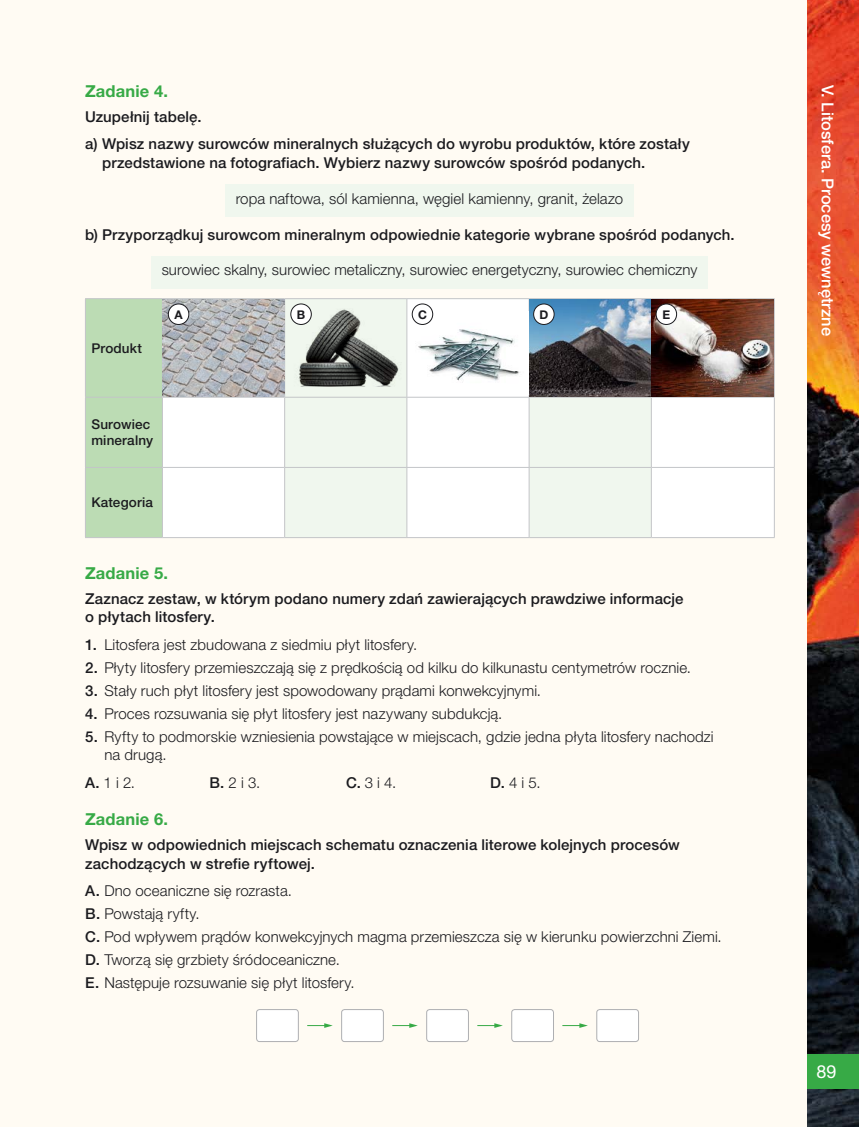
<style>
.page{position:relative;width:859px;height:1127px;background:#fffbf3}
.page>*{position:absolute;margin:0;border:0;box-sizing:border-box;transform-origin:0 0}
.t1{font:18px "Helvetica Neue LT Pro";color:#fff}
.t2{font:500 16.5px "Helvetica Neue LT Pro";color:#fff}
.t3{font:700 16.5px "Helvetica Neue LT Pro";letter-spacing:.01em;color:#37aa46}
.t4{font:300 15px/23px "Helvetica Neue LT Pro";letter-spacing:.005em;color:#1b1b1f}
.t5{font:500 15px/18.8px "Helvetica Neue LT Pro";letter-spacing:.005em;color:#1b1b1f}
.t6{font:500 13.5px/16.5px "Helvetica Neue LT Pro";letter-spacing:.01em;color:#1b1b1f}
.t7{font:700 12px "Helvetica Neue LT Pro";color:#1b1b1f}
.s1{font-weight:500}
</style>
<div class="page">
<div style="left:225px;top:184px;width:409px;height:33px;background:#f0f7ee"></div>
<div style="left:151px;top:256px;width:557px;height:32px;background:#f0f7ee"></div>
<div style="left:86px;top:299px;width:76px;height:238px;background:#bcdcb4"></div>
<div style="left:163px;top:398px;width:611px;height:139px;background:#fff"></div>
<svg style="left:285px;top:299px;width:366px;height:238px;fill:#f0f7ee"></svg>
<hr style="left:163px;top:298px;width:122px;height:1px;background:#c3c5c8">
<hr style="left:285px;top:298px;width:122px;height:1px;background:#c3c5c8">
<hr style="left:407px;top:298px;width:122px;height:1px;background:#c3c5c8">
<hr style="left:529px;top:298px;width:122px;height:1px;background:#c3c5c8">
<hr style="left:651px;top:298px;width:124px;height:1px;background:#c3c5c8">
<hr style="left:284px;top:299px;width:1px;height:98px;background:#c3c5c8">
<hr style="left:406px;top:299px;width:1px;height:98px;background:#c3c5c8">
<hr style="left:774px;top:299px;width:1px;height:98px;background:#c3c5c8">
<hr style="left:85px;top:397px;width:77px;height:1px;background:#c3c5c8">
<hr style="left:162px;top:397px;width:123px;height:1px;background:#c3c5c8">
<hr style="left:285px;top:397px;width:122px;height:1px;background:#c3c5c8">
<hr style="left:284px;top:398px;width:1px;height:69px;background:#c3c5c8">
<hr style="left:407px;top:397px;width:122px;height:1px;background:#c3c5c8">
<hr style="left:406px;top:398px;width:1px;height:69px;background:#c3c5c8">
<hr style="left:529px;top:397px;width:122px;height:1px;background:#c3c5c8">
<hr style="left:529px;top:398px;width:1px;height:69px;background:#c3c5c8">
<hr style="left:651px;top:397px;width:124px;height:1px;background:#c3c5c8">
<hr style="left:651px;top:398px;width:1px;height:69px;background:#c3c5c8">
<hr style="left:774px;top:398px;width:1px;height:69px;background:#c3c5c8">
<hr style="left:85px;top:467px;width:77px;height:1px;background:#c3c5c8">
<hr style="left:162px;top:467px;width:123px;height:1px;background:#c3c5c8">
<hr style="left:285px;top:467px;width:122px;height:1px;background:#c3c5c8">
<hr style="left:284px;top:468px;width:1px;height:69px;background:#c3c5c8">
<hr style="left:407px;top:467px;width:122px;height:1px;background:#c3c5c8">
<hr style="left:406px;top:468px;width:1px;height:69px;background:#c3c5c8">
<hr style="left:529px;top:467px;width:122px;height:1px;background:#c3c5c8">
<hr style="left:529px;top:468px;width:1px;height:69px;background:#c3c5c8">
<hr style="left:651px;top:467px;width:124px;height:1px;background:#c3c5c8">
<hr style="left:651px;top:468px;width:1px;height:69px;background:#c3c5c8">
<hr style="left:774px;top:468px;width:1px;height:69px;background:#c3c5c8">
<hr style="left:162px;top:537px;width:123px;height:1px;background:#c3c5c8">
<hr style="left:285px;top:537px;width:122px;height:1px;background:#c3c5c8">
<hr style="left:407px;top:537px;width:122px;height:1px;background:#c3c5c8">
<hr style="left:529px;top:537px;width:122px;height:1px;background:#c3c5c8">
<hr style="left:651px;top:537px;width:124px;height:1px;background:#c3c5c8">
<hr style="left:85px;top:298px;width:78px;height:1px;background:#c3c5c8">
<hr style="left:85px;top:299px;width:1px;height:98px;background:#c3c5c8">
<hr style="left:162px;top:299px;width:1px;height:98px;background:#c3c5c8">
<hr style="left:85px;top:398px;width:1px;height:69px;background:#c3c5c8">
<hr style="left:162px;top:398px;width:1px;height:69px;background:#c3c5c8">
<hr style="left:85px;top:468px;width:1px;height:69px;background:#c3c5c8">
<hr style="left:162px;top:468px;width:1px;height:69px;background:#c3c5c8">
<hr style="left:85px;top:537px;width:77px;height:1px;background:#c3c5c8">
<img style="left:163px;top:299px;width:121px;height:98px">
<img style="left:410px;top:311px;width:119px;height:84px">
<img style="left:529px;top:299px;width:245px;height:98px">
<div style="left:257px;top:1009px;width:41px;height:32px;background:#fff;border-radius:3px"></div>
<div style="left:256px;top:1009px;width:43px;height:33px;border:1px solid #aeafb2;border-radius:3px"></div>
<svg style="left:307px;top:1023px;width:26px;height:5px"></svg>
<div style="left:342px;top:1009px;width:41px;height:32px;background:#fff;border-radius:3px"></div>
<div style="left:341px;top:1009px;width:43px;height:33px;border:1px solid #aeafb2;border-radius:3px"></div>
<div style="left:427px;top:1009px;width:41px;height:32px;background:#fff;border-radius:3px"></div>
<div style="left:426px;top:1009px;width:43px;height:33px;border:1px solid #aeafb2;border-radius:3px"></div>
<div style="left:512px;top:1009px;width:41px;height:32px;background:#fff;border-radius:3px"></div>
<div style="left:511px;top:1009px;width:43px;height:33px;border:1px solid #aeafb2;border-radius:3px"></div>
<div style="left:597px;top:1009px;width:41px;height:32px;background:#fff;border-radius:3px"></div>
<div style="left:596px;top:1009px;width:43px;height:33px;border:1px solid #aeafb2;border-radius:3px"></div>
<svg style="left:477px;top:1023px;width:26px;height:5px"></svg>
<svg style="left:562px;top:1023px;width:26px;height:5px"></svg>
<svg style="left:392px;top:1023px;width:26px;height:5px"></svg>
<img style="left:288px;top:308px;width:118px;height:79px">
<div style="left:168px;top:304px;width:21px;height:20px;background:#fff;border-radius:50%"></div>
<div style="left:168px;top:304px;width:21px;height:21px;border:1px solid #1b1b1f;border-radius:50%"></div>
<div style="left:291px;top:304px;width:20px;height:20px;background:#fff;border-radius:50%"></div>
<div style="left:290px;top:304px;width:22px;height:21px;border:1px solid #1b1b1f;border-radius:50%"></div>
<div style="left:412px;top:304px;width:21px;height:20px;background:#fff;border-radius:50%"></div>
<div style="left:412px;top:304px;width:21px;height:21px;border:1px solid #1b1b1f;border-radius:50%"></div>
<div style="left:534px;top:304px;width:20px;height:20px;background:#fff;border-radius:50%"></div>
<div style="left:533px;top:304px;width:21px;height:21px;border:1px solid #1b1b1f;border-radius:50%"></div>
<div style="left:656px;top:304px;width:21px;height:20px;background:#fff;border-radius:50%"></div>
<div style="left:656px;top:304px;width:21px;height:21px;border:1px solid #1b1b1f;border-radius:50%"></div>
<img style="left:808px;top:0;width:51px;height:1127px">
<div style="left:808px;top:1054px;width:51px;height:35px;background:#37aa46"></div>
<p class="t3" style="left:85px;top:81px;width:84px">Zadanie 4.</p>
<p class="t5" style="left:85px;top:103px;width:606px;line-height:27.3px">Uzupełnij tabelę.<br>a) Wpisz nazwy surowców mineralnych służących do wyrobu produktów, które zostały</p>
<p class="t5" style="left:102px;top:153px;width:545px">przedstawione na fotografiach. Wybierz nazwy surowców spośród podanych.</p>
<p class="t4" style="left:236px;top:187px;width:389px">ropa naftowa, sól kamienna, węgiel kamienny, granit, żelazo</p>
<p class="t5" style="left:85px;top:225px;width:651px">b) Przyporządkuj surowcom mineralnym odpowiednie kategorie wybrane spośród podanych.</p>
<p class="t4" style="left:162px;top:258px;width:537px">surowiec skalny, surowiec metaliczny, surowiec energetyczny, surowiec chemiczny</p>
<p class="t6" style="left:91px;top:340px;width:52px">Produkt</p>
<p class="t7" style="left:174px;top:307px;width:10px">A</p>
<p class="t7" style="left:297px;top:307px;width:10px">B</p>
<p class="t7" style="left:418px;top:307px;width:10px">C</p>
<p class="t7" style="left:539px;top:307px;width:10px">D</p>
<p class="t7" style="left:662px;top:307px;width:9px">E</p>
<p class="t6" style="left:91px;top:416px;width:63px">Surowiec mineralny</p>
<p class="t6" style="left:91px;top:494px;width:63px">Kategoria</p>
<p class="t3" style="left:85px;top:562px;width:84px">Zadanie 5.</p>
<p class="t5" style="left:85px;top:589px;width:600px">Zaznacz zestaw, w którym podano numery zdań zawierających prawdziwe informacje o płytach litosfery.</p>
<p class="t4" style="left:85px;top:632px;width:333px"><span class="s1">1.</span> Litosfera jest zbudowana z siedmiu płyt litosfery.</p>
<p class="t4" style="left:85px;top:655px;width:607px"><span class="s1">2.</span> Płyty litosfery przemieszczają się z prędkością od kilku do kilkunastu centymetrów rocznie.</p>
<p class="t4" style="left:85px;top:678px;width:457px"><span class="s1">3.</span> Stały ruch płyt litosfery jest spowodowany prądami konwekcyjnymi.</p>
<p class="t4" style="left:85px;top:701px;width:419px"><span class="s1">4.</span> Proces rozsuwania się płyt litosfery jest nazywany subdukcją.</p>
<p class="t4" style="left:104px;top:726px;width:611px;line-height:18.8px;text-indent:-19px"><span class="s1">5.</span> Ryfty to podmorskie wzniesienia powstające w miejscach, gdzie jedna płyta litosfery nachodzi na drugą.</p>
<p class="t4" style="left:85px;top:771px;width:51px"><span class="s1">A.</span> 1 i 2.</p>
<p class="t4" style="left:210px;top:771px;width:52px"><span class="s1">B.</span> 2 i 3.</p>
<p class="t4" style="left:346px;top:771px;width:52px"><span class="s1">C.</span> 3 i 4.</p>
<p class="t4" style="left:490px;top:771px;width:52px"><span class="s1">D.</span> 4 i 5.</p>
<p class="t3" style="left:85px;top:809px;width:84px">Zadanie 6.</p>
<p class="t5" style="left:85px;top:835px;width:596px">Wpisz w odpowiednich miejscach schematu oznaczenia literowe kolejnych procesów zachodzących w strefie ryftowej.</p>
<p class="t4" style="left:85px;top:879px;width:638px"><span class="s1">A.</span> Dno oceaniczne się rozrasta.<br><span class="s1">B.</span> Powstają ryfty.<br><span class="s1">C.</span> Pod wpływem prądów konwekcyjnych magma przemieszcza się w kierunku powierzchni Ziemi.<br><span class="s1">D.</span> Tworzą się grzbiety śródoceaniczne.<br><span class="s1">E.</span> Następuje rozsuwanie się płyt litosfery.</p>
<p class="t2" style="left:837px;top:85px;width:252px;rotate:90deg">V. Litosfera. Procesy wewnętrzne</p>
<p class="t1" style="left:816px;top:1061px;width:22px">89</p>
</div>
